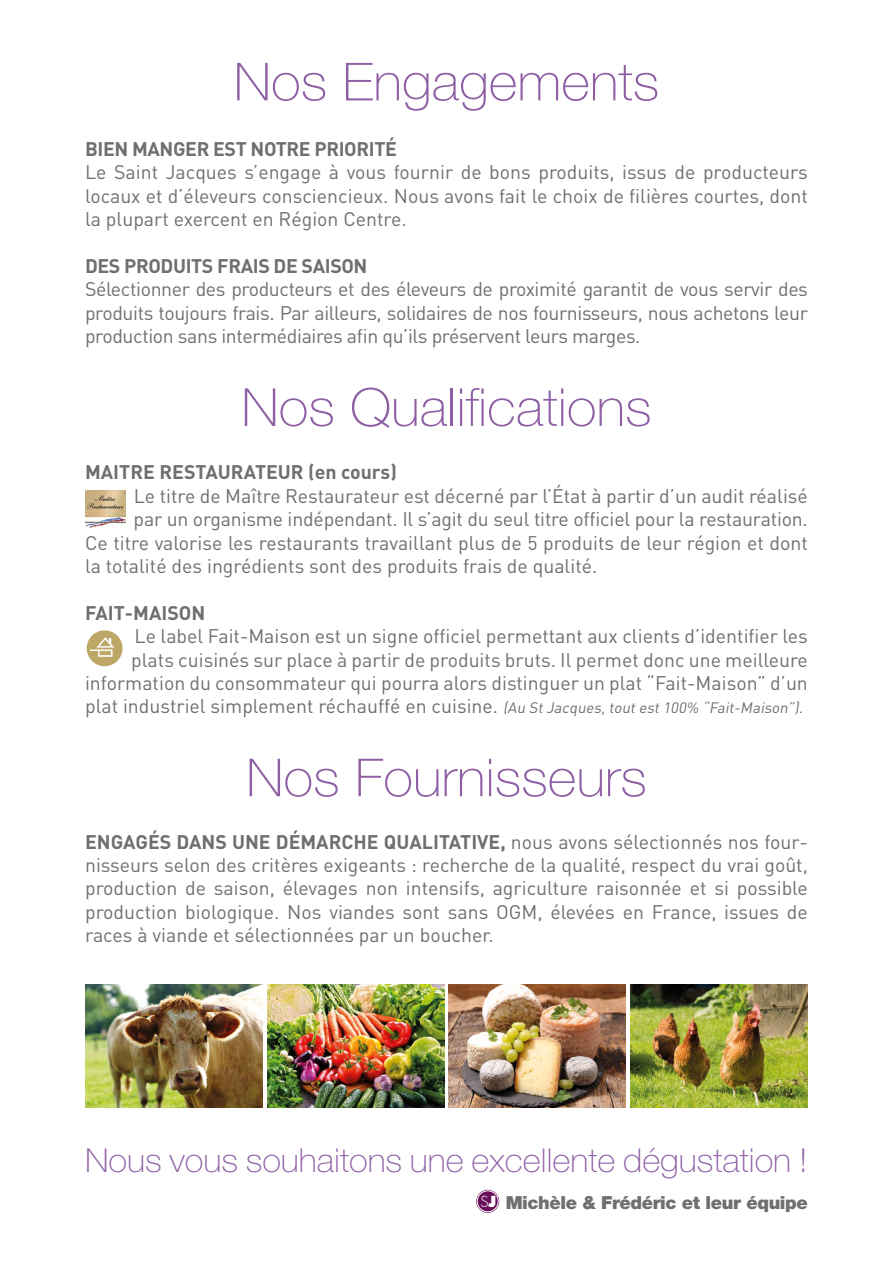
<style>
.page{position:relative;width:893px;height:1263px;background:#fff}
.page>*{position:absolute;margin:0;border:0;box-sizing:border-box;transform-origin:0 0}
.t1{font:100 52.5px "Helvetica Neue";color:#8e5fa4;scale:1.05 1}
.t2{font:100 33px "Helvetica Neue";color:#8e5fa4;scale:1.05 1}
.t3{font:19.5px/23.4px "DIN";color:#706f6f;text-align:justify}
.t4{font:700 19.5px "DIN";letter-spacing:-.02em;color:#706f6f}
.t5{font:700 19.5px "DIN";color:#706f6f}
.t6{font:900 18px "Helvetica Neue LT Std";letter-spacing:-.02em;color:#706f6f}
.s1{font-style:italic;font-size:15px}
.s2{font-weight:700}
.s3{font-family:"Futura Std";font-weight:300;font-size:14.85px;color:#fff}
.s4{font-family:"Futura Std";font-weight:800;font-size:14.85px;color:#fff}
</style>
<div class="page">
<img style="left:85px;top:984px;width:177px;height:123px">
<img style="left:631px;top:984px;width:177px;height:123px">
<img style="left:267px;top:984px;width:177px;height:123px">
<img style="left:449px;top:984px;width:177px;height:123px">
<div style="left:87px;top:630px;width:36px;height:36px;background:#bda767;border-radius:50%"></div>
<svg style="left:90px;top:637px;width:24px;height:20px"></svg>
<img style="left:85px;top:490px;width:40px;height:38px">
<svg style="left:476px;top:1190px;width:23px;height:23px"></svg>
<div style="left:477px;top:1190px;width:21px;height:22px;border:1px solid #fff;border-radius:50%"></div>
<h1 class="t1" style="left:234px;top:52px;width:407px">Nos Engagements</h1>
<p class="t4" style="left:85px;top:136px;width:313px">BIEN MANGER EST NOTRE PRIORITÉ</p>
<p class="t3" style="left:85px;top:160px;width:724px">Le Saint Jacques s’engage à vous fournir de bons produits, issus de producteurs locaux et d’éleveurs consciencieux. Nous avons fait le choix de filières courtes, dont la plupart exercent en Région Centre.</p>
<p class="t4" style="left:85px;top:253px;width:284px">DES PRODUITS FRAIS DE SAISON</p>
<p class="t3" style="left:85px;top:277px;width:724px">Sélectionner des producteurs et des éleveurs de proximité garantit de vous servir des produits toujours frais. Par ailleurs, solidaires de nos fournisseurs, nous achetons leur production sans intermédiaires afin qu’ils préservent leurs marges.</p>
<h1 class="t1" style="left:241px;top:377px;width:392px">Nos Qualifications</h1>
<p class="t5" style="left:85px;top:460px;width:313px">MAITRE RESTAURATEUR (en cours)</p>
<p class="t3" style="left:134px;top:484px;width:676px">Le titre de Maître Restaurateur est décerné par l’État à partir d’un audit réalisé</p>
<p class="t3" style="left:134px;top:507px;width:676px">par un organisme indépendant. Il s’agit du seul titre officiel pour la restauration.</p>
<p class="t3" style="left:85px;top:530px;width:724px">Ce titre valorise les restaurants travaillant plus de 5 produits de leur région et dont</p>
<p class="t3" style="left:85px;top:554px;width:514px">la totalité des ingrédients sont des produits frais de qualité.</p>
<p class="t5" style="left:85px;top:600px;width:122px">FAIT-MAISON</p>
<p class="t3" style="left:85px;top:624px;width:724px;text-align:right">Le label Fait-Maison est un signe officiel permettant aux clients d’identifier les<br>plats cuisinés sur place à partir de produits bruts. Il permet donc une meilleure information du consommateur qui pourra alors distinguer un plat “Fait-Maison” d’un plat industriel simplement réchauffé en cuisine. <span class="s1">(Au StJacques,toutest100% “Fait-Maison”).</span></p>
<h1 class="t1" style="left:246px;top:747px;width:383px">Nos Fournisseurs</h1>
<p class="t3" style="left:85px;top:829px;width:724px"><span class="s2">ENGAGÉS DANS UNE DÉMARCHE QUALITATIVE,</span> nous avons sélectionnés nos four&shy;nisseurs selon des critères exigeants : recherche de la qualité, respect du vrai goût, production de saison, élevages non intensifs, agriculture raisonnée et si possible production biologique. Nos viandes sont sans OGM, élevées en France, issues de races à viande et sélectionnées par un boucher.</p>
<h2 class="t2" style="left:85px;top:1142px;width:690px">Nous vous souhaitons une excellente dégustation !</h2>
<p class="t6" style="left:480px;top:1191px;width:329px"><span class="s3">S</span><span class="s4">J</span> Michèle &amp; Frédéric et leur équipe</p>
</div>
